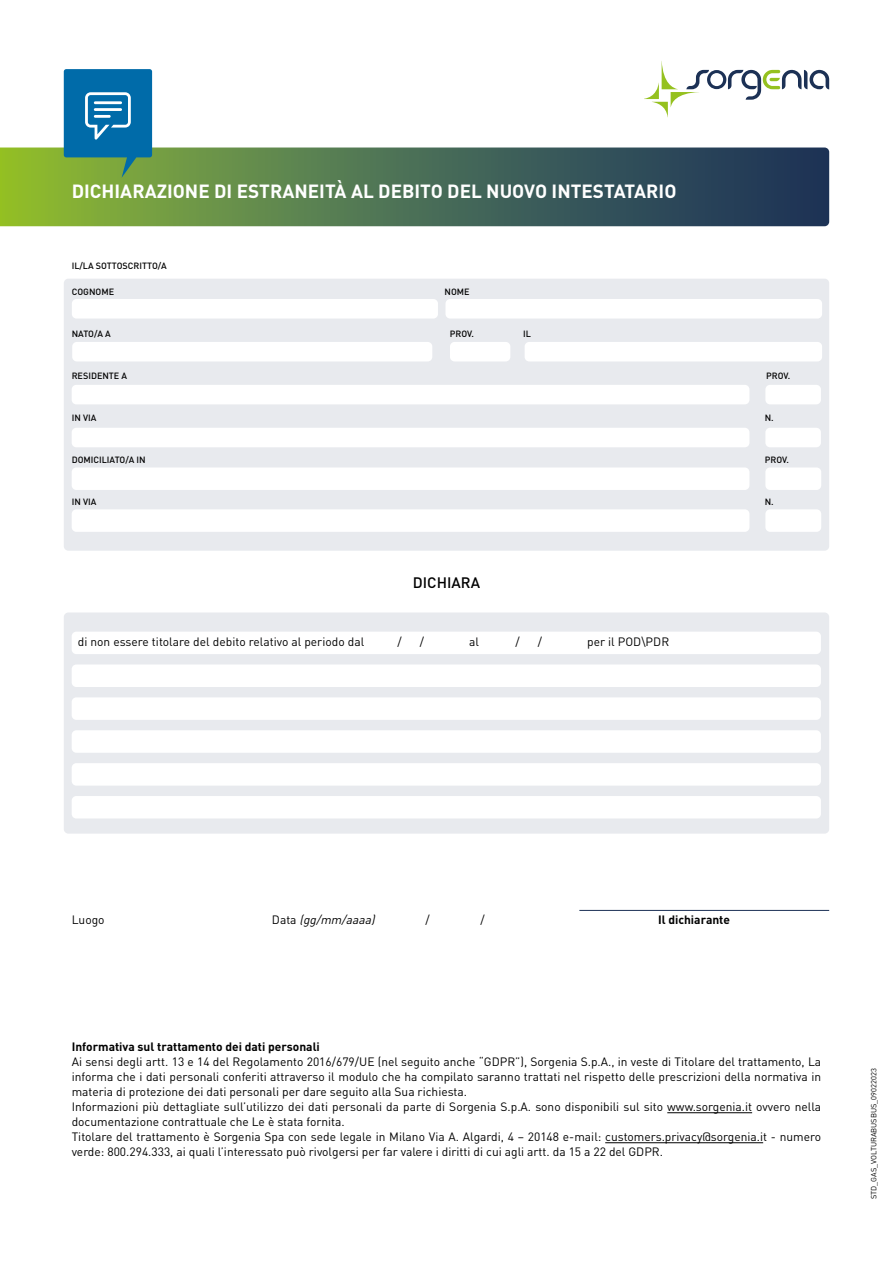
<style>
.page{position:relative;width:893px;height:1263px;background:#fff}
.page>*{position:absolute;margin:0;border:0;box-sizing:border-box;transform-origin:0 0}
.t1{font:700 18.9px "DIN";color:#fff}
.t2{font:500 15px "DIN";color:#000}
.t3{font:12px/15px "DIN";color:#000}
.t4{font:700 12px "DIN";color:#000}
.t5{font:italic 12px "DIN";color:#000}
.t6{font:500 9px "DIN";color:#000}
.t7{font:7.5px "DIN";color:#000}
.s1{font-style:normal}
</style>
<div class="page">
<svg style="left:0;top:147px;width:829px;height:79px;background:#4e7150"></svg>
<div style="left:64px;top:612px;width:765px;height:222px;background:#e8eaee;border-radius:5px"></div>
<div style="left:64px;top:279px;width:765px;height:272px;background:#e8eaee;border-radius:5px"></div>
<div style="left:72px;top:299px;width:366px;height:20px;background:#fff;border-radius:5px"></div>
<div style="left:72px;top:342px;width:360px;height:19px;background:#fff;border-radius:5px"></div>
<div style="left:450px;top:342px;width:60px;height:19px;background:#fff;border-radius:5px"></div>
<div style="left:525px;top:342px;width:297px;height:19px;background:#fff;border-radius:5px"></div>
<div style="left:72px;top:385px;width:677px;height:19px;background:#fff;border-radius:5px"></div>
<div style="left:765px;top:385px;width:56px;height:19px;background:#fff;border-radius:5px"></div>
<svg style="left:64px;top:69px;width:88px;height:109px;background:#28809b"></svg>
<div style="left:72px;top:428px;width:677px;height:19px;background:#fff;border-radius:5px"></div>
<div style="left:765px;top:428px;width:56px;height:19px;background:#fff;border-radius:5px"></div>
<svg style="left:644px;top:61px;width:185px;height:56px"></svg>
<div style="left:445px;top:299px;width:377px;height:20px;background:#fff;border-radius:5px"></div>
<div style="left:72px;top:467px;width:677px;height:23px;background:#fff;border-radius:5px"></div>
<div style="left:765px;top:467px;width:56px;height:23px;background:#fff;border-radius:5px"></div>
<div style="left:72px;top:509px;width:677px;height:23px;background:#fff;border-radius:5px"></div>
<div style="left:765px;top:509px;width:56px;height:23px;background:#fff;border-radius:5px"></div>
<div style="left:72px;top:632px;width:749px;height:22px;background:#fff;border-radius:5px"></div>
<div style="left:72px;top:664px;width:749px;height:23px;background:#fff;border-radius:5px"></div>
<div style="left:72px;top:697px;width:749px;height:23px;background:#fff;border-radius:5px"></div>
<div style="left:72px;top:730px;width:749px;height:23px;background:#fff;border-radius:5px"></div>
<div style="left:72px;top:763px;width:749px;height:23px;background:#fff;border-radius:5px"></div>
<div style="left:72px;top:796px;width:749px;height:22px;background:#fff;border-radius:5px"></div>
<hr style="left:579px;top:910px;width:250px;height:1px;background:#1c3155">
<hr style="left:667px;top:1112px;width:85px;height:1px;background:#000">
<hr style="left:605px;top:1142px;width:158px;height:1px;background:#000">
<h1 class="t1" style="left:72px;top:178px;width:606px">DICHIARAZIONE DI ESTRANEITÀ AL DEBITO DEL NUOVO INTESTATARIO</h1>
<p class="t6" style="left:72px;top:260px;width:97px">IL/LA SOTTOSCRITTO/A</p>
<p class="t6" style="left:72px;top:286px;width:44px">COGNOME</p>
<p class="t6" style="left:445px;top:286px;width:27px">NOME</p>
<p class="t6" style="left:72px;top:328px;width:41px">NATO/A A</p>
<p class="t6" style="left:450px;top:328px;width:26px">PROV.</p>
<p class="t6" style="left:523px;top:328px;width:9px">IL</p>
<p class="t6" style="left:72px;top:370px;width:57px">RESIDENTE A</p>
<p class="t6" style="left:766px;top:370px;width:26px">PROV.</p>
<p class="t6" style="left:72px;top:412px;width:26px">IN VIA</p>
<p class="t6" style="left:765px;top:412px;width:10px">N.</p>
<p class="t6" style="left:72px;top:454px;width:75px">DOMICILIATO/A IN</p>
<p class="t6" style="left:765px;top:454px;width:26px">PROV.</p>
<p class="t6" style="left:72px;top:496px;width:26px">IN VIA</p>
<p class="t6" style="left:765px;top:496px;width:10px">N.</p>
<p class="t2" style="left:413px;top:572px;width:69px">DICHIARA</p>
<p class="t3" style="left:78px;top:634px;width:288px">di non essere titolare del debito relativo al periodo dal</p>
<p class="t3" style="left:397px;top:634px;width:6px">/</p>
<p class="t3" style="left:420px;top:634px;width:6px">/</p>
<p class="t3" style="left:469px;top:634px;width:11px">al</p>
<p class="t3" style="left:515px;top:634px;width:6px">/</p>
<p class="t3" style="left:538px;top:634px;width:6px">/</p>
<p class="t3" style="left:587px;top:634px;width:84px">per il POD\PDR</p>
<p class="t3" style="left:72px;top:911px;width:34px">Luogo</p>
<p class="t5" style="left:272px;top:912px;width:107px"><span class="s1">D a t a</span> (gg/mm/aaaa)</p>
<p class="t3" style="left:425px;top:911px;width:6px">/</p>
<p class="t3" style="left:480px;top:911px;width:6px">/</p>
<p class="t4" style="left:658px;top:911px;width:74px">Il dichiarante</p>
<p class="t4" style="left:72px;top:1039px;width:250px">Informativa sul trattamento dei dati personali</p>
<p class="t3" style="left:72px;top:1054px;width:751px">Ai sensi degli artt. 13 e 14 del Regolamento 2016/679/UE (nel seguito anche “GDPR”), Sorgenia S.p.A., in veste di Titolare del trattamento, La informa che i dati personali conferiti attraverso il modulo che ha compilato saranno trattati nel rispetto delle prescrizioni della normativa in materia di protezione dei dati personali per dare seguito alla Sua richiesta.<br>Informazioni più dettagliate sull’utilizzo dei dati personali da parte di Sorgenia S.p.A. sono disponibili sul sito www.sorgenia.it ovvero nella documentazione contrattuale che Le è stata fornita.<br>Titolare del trattamento è Sorgenia Spa con sede legale in Milano Via A. Algardi, 4 – 20148 e-mail: customers.privacy@sorgenia.it - numero verde: 800.294.333, ai quali l’interessato può rivolgersi per far valere i diritti di cui agli artt. da 15 a 22 del GDPR.</p>
<p class="t7" style="left:869px;top:1199px;width:133px;rotate:-90deg">STD_GAS_VOLTURABUSBUS_09022023</p>
</div>
